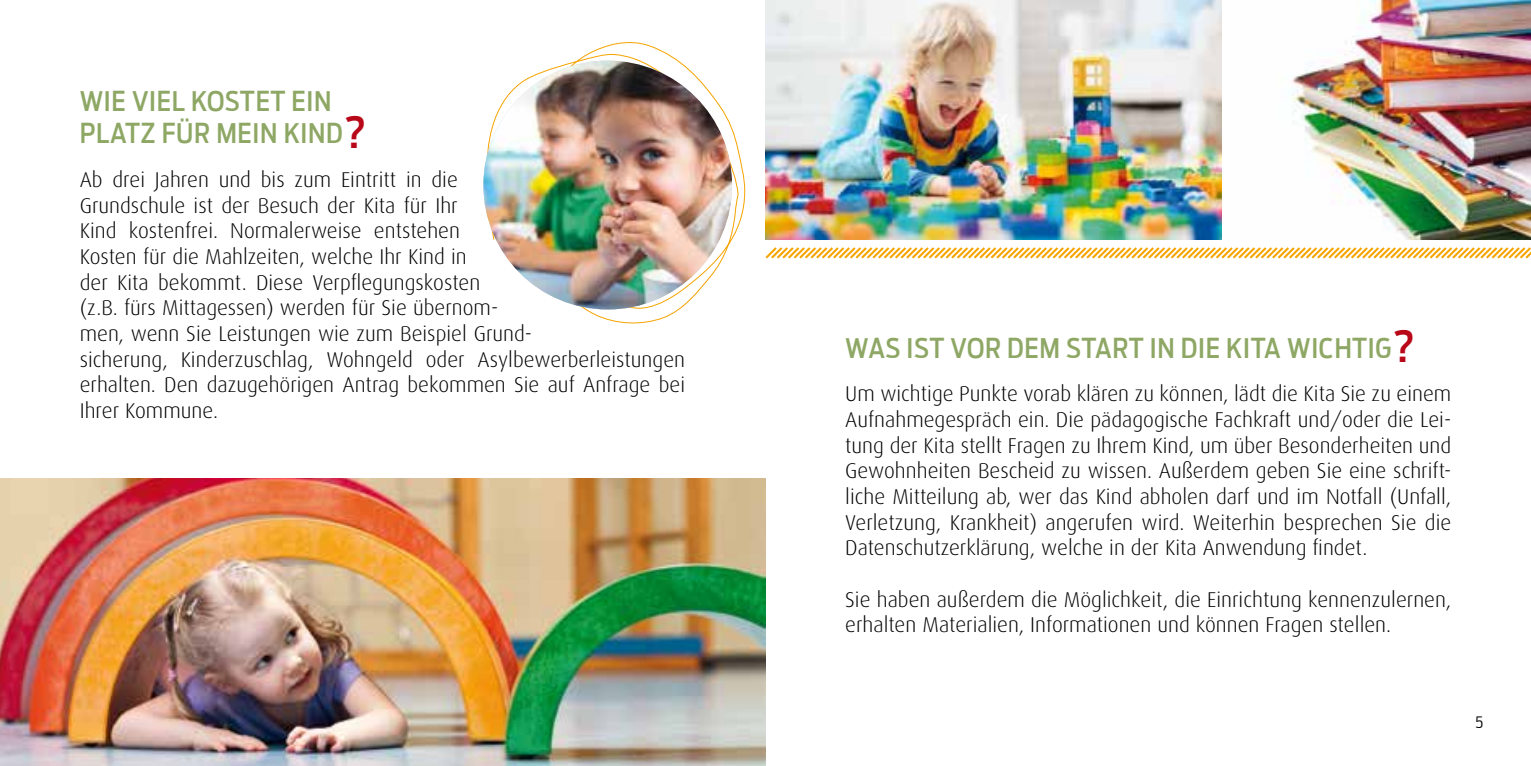
<style>
.page{position:relative;width:1531px;height:766px;background:#fff}
.page>*{position:absolute;margin:0;border:0;box-sizing:border-box;transform-origin:0 0}
.t1{font:500 27px/32.4px "Antenna Cond";letter-spacing:.025em;color:#8ea764}
.t2{font:300 21.38px/25.7px "Dax";color:#000}
.t3{font:300 15.75px "Antenna Cond";color:#000}
.s1{font-size:42.75px;color:#b80718}
</style>
<div class="page">
<svg style="left:486px;top:42px;width:259px;height:282px"></svg>
<img style="left:0;top:478px;width:765px;height:287px">
<img style="left:483px;top:61px;width:249px;height:248px;border-radius:124px">
<img style="left:765px;top:0;width:456px;height:239px">
<img style="left:1292px;top:0;width:239px;height:239px">
<svg style="left:765px;top:247px;width:766px;height:12px"></svg>
<p class="t1" style="left:80px;top:85px;width:288px">WIE VIEL KOSTET EIN<br>PLATZ FÜR MEIN KIND<span class="s1">?</span></p>
<p class="t2" style="left:80px;top:167px;width:607px">Ab drei Jahren und bis zum Eintritt in die<br>Grundschule ist der Besuch der Kita für Ihr<br>Kind kostenfrei. Normalerweise entstehen<br>Kosten für die Mahlzeiten, welche Ihr Kind in<br>der Kita bekommt. Diese Verpflegungskosten<br>(z.B. fürs Mittagessen) werden für Sie übernom-<br>men, wenn Sie Leistungen wie zum Beispiel Grund-<br>sicherung, Kinderzuschlag, Wohngeld oder Asylbewerberleistungen erhalten. Den dazugehörigen Antrag bekommen Sie auf Anfrage bei Ihrer Kommune.</p>
<p class="t1" style="left:845px;top:331px;width:571px">WAS IST VOR DEM START IN DIE KITA WICHTIG<span class="s1">?</span></p>
<p class="t2" style="left:845px;top:381px;width:607px;text-align:justify">Um wichtige Punkte vorab klären zu können, lädt die Kita Sie zu einem Aufnahmegespräch ein. Die pädagogische Fachkraft und/oder die Lei&shy;tung der Kita stellt Fragen zu Ihrem Kind, um über Besonderheiten und Gewohnheiten Bescheid zu wissen. Außerdem geben Sie eine schrift&shy;liche Mitteilung ab, wer das Kind abholen darf und im Notfall (Unfall, Verletzung, Krankheit) angerufen wird. Weiterhin besprechen Sie die Datenschutzerklärung, welche in der Kita Anwendung findet.</p>
<p class="t2" style="left:845px;top:586px;width:607px">Sie haben außerdem die Möglichkeit, die Einrichtung kennenzulernen, erhalten Materialien, Informationen und können Fragen stellen.</p>
<p class="t3" style="left:1475px;top:713px;width:9px">5</p>
</div>
